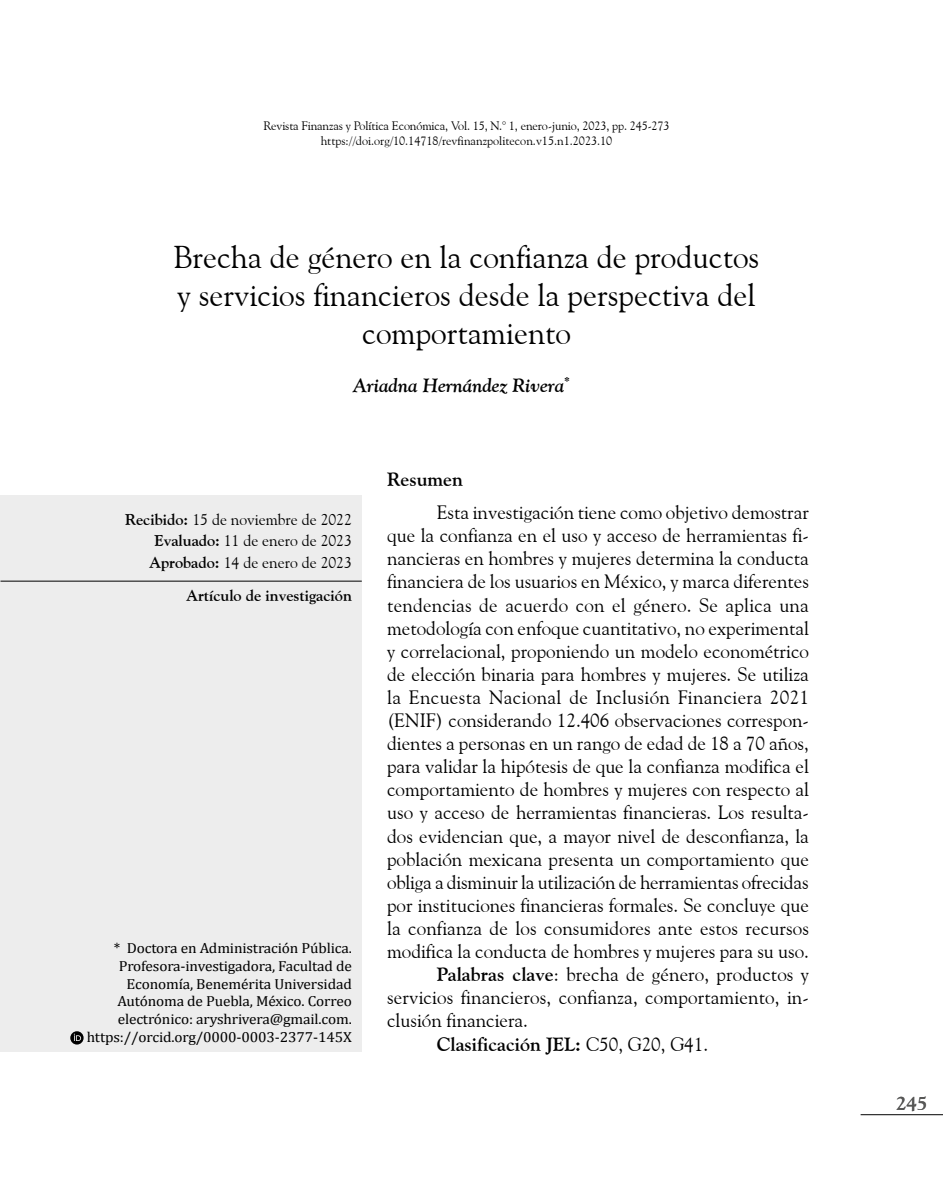
<style>
.page{position:relative;width:943px;height:1191px;background:#fff}
.page>*{position:absolute;margin:0;border:0;box-sizing:border-box;transform-origin:0 0}
.t1{font:31.5px/37.8px "Goudy Old Style BT";color:#000;text-align:center}
.t2{font:19.25px "Goudy Old Style BT";color:#000}
.t3{font:19.25px "Goudy Old Style BT";letter-spacing:.02em;color:#000}
.t4{font:700 19.25px "Goudy Old Style BT";color:#000}
.t5{font:italic 700 19.25px "Goudy Old Style BT";color:#000}
.t6{font:700 19.25px "Goudy Old Style BT";color:#575756}
.t7{font:15.75px/21.3px "Goudy Old Style BT";color:#000;text-align:right}
.t8{font:700 15.75px "Goudy Old Style BT";color:#000}
.t9{font:14.53px/17.8px "Cambria";letter-spacing:-.01em;color:#000;text-align:right;scale:1.05 1}
.t10{font:12.25px/14.7px "Goudy Old Style BT";letter-spacing:-.01em;color:#000;text-align:center}
.s1{font-weight:700}
.s2{font-weight:400}
</style>
<div class="page">
<hr style="left:860px;top:1114px;width:83px;height:1px;background:#000">
<div style="left:0;top:495px;width:362px;height:557px;background:#ededed"></div>
<hr style="left:0;top:580px;width:362px;height:1px;background:#000">
<svg style="left:70px;top:1031px;width:14px;height:13px"></svg>
<svg style="left:74px;top:1033px;width:7px;height:8px"></svg>
<p class="t10" style="left:263px;top:118px;width:407px">Revista Finanzas y Política Económica, Vol. 15, N.° 1, enero-junio, 2023, pp. 245-273 https://doi.org/10.14718/revfinanzpolitecon.v15.n1.2023.10</p>
<h1 class="t1" style="left:174px;top:238px;width:587px">Brecha de género en la confianza de productos y servicios financieros desde la perspectiva del comportamiento</h1>
<p class="t5" style="left:353px;top:373px;width:218px">Ariadna Hernández Rivera<sup>*</sup></p>
<p class="t7" style="left:125px;top:508px;width:228px"><span class="s1">Recibido:</span> 15 de noviembre de 2022<br><span class="s1">Evaluado:</span> 11 de enero de 2023<br><span class="s1">Aprobado:</span> 14 de enero de 2023</p>
<p class="t8" style="left:186px;top:586px;width:167px">Artículo de investigación</p>
<p class="t9" style="left:87px;top:939px;width:254px">* Doctora en Administración Pública.<br>Profesora-investigadora, Facultad de Economía, Benemérita Universidad Autónoma de Puebla, México. Correo electrónico: aryshrivera@gmail.com. https://orcid.org/0000-0003-2377-145X</p>
<p class="t4" style="left:387px;top:467px;width:77px">Resumen</p>
<p class="t2" style="left:437px;top:500px;width:374px">Esta investigación tiene como objetivo demostrar</p>
<p class="t2" style="left:387px;top:523px;width:423px">que la confianza en el uso y acceso de herramientas fi-</p>
<p class="t2" style="left:387px;top:547px;width:423px">nancieras en hombres y mujeres determina la conducta</p>
<p class="t2" style="left:387px;top:570px;width:423px">financiera de los usuarios en México, y marca diferentes</p>
<p class="t2" style="left:387px;top:593px;width:423px">tendencias de acuerdo con el género. Se aplica una</p>
<p class="t2" style="left:387px;top:616px;width:423px">metodología con enfoque cuantitativo, no experimental</p>
<p class="t2" style="left:387px;top:639px;width:423px">y correlacional, proponiendo un modelo econométrico</p>
<p class="t2" style="left:387px;top:662px;width:423px">de elección binaria para hombres y mujeres. Se utiliza</p>
<p class="t3" style="left:387px;top:685px;width:423px">la Encuesta Nacional de Inclusión Financiera 2021</p>
<p class="t2" style="left:387px;top:708px;width:423px">(ENIF) considerando 12.406 observaciones correspon-</p>
<p class="t2" style="left:387px;top:731px;width:423px">dientes a personas en un rango de edad de 18 a 70 años,</p>
<p class="t2" style="left:387px;top:754px;width:423px">para validar la hipótesis de que la confianza modifica el</p>
<p class="t2" style="left:387px;top:778px;width:423px">comportamiento de hombres y mujeres con respecto al</p>
<p class="t2" style="left:387px;top:801px;width:423px">uso y acceso de herramientas financieras. Los resulta-</p>
<p class="t2" style="left:387px;top:824px;width:423px">dos evidencian que, a mayor nivel de desconfianza, la</p>
<p class="t2" style="left:387px;top:847px;width:423px">población mexicana presenta un comportamiento que</p>
<p class="t2" style="left:387px;top:870px;width:423px">obliga a disminuir la utilización de herramientas ofrecidas</p>
<p class="t2" style="left:387px;top:893px;width:423px">por instituciones financieras formales. Se concluye que</p>
<p class="t2" style="left:387px;top:916px;width:423px">la confianza de los consumidores ante estos recursos</p>
<p class="t2" style="left:387px;top:939px;width:423px">modifica la conducta de hombres y mujeres para su uso.</p>
<p class="t2" style="left:437px;top:962px;width:374px"><span class="s1">Palabras clave</span>: brecha de género, productos y</p>
<p class="t2" style="left:387px;top:985px;width:423px">servicios financieros, confianza, comportamiento, in-</p>
<p class="t2" style="left:387px;top:1009px;width:142px">clusión financiera.</p>
<p class="t4" style="left:437px;top:1032px;width:273px">Clasificación JEL: <span class="s2">C50, G20, G41.</span></p>
<p class="t6" style="left:896px;top:1091px;width:33px">245</p>
</div>
